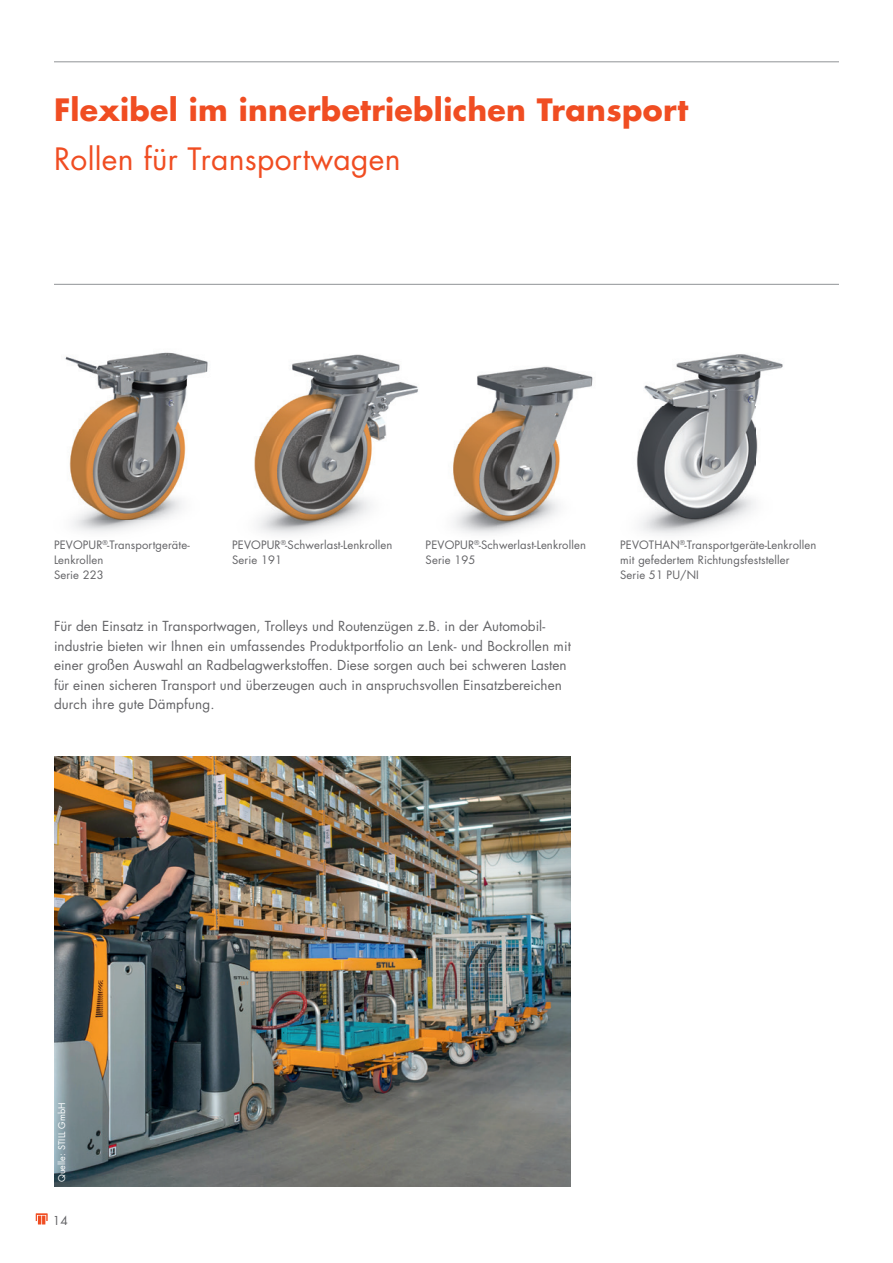
<style>
.page{position:relative;width:893px;height:1263px;background:#fff}
.page>*{position:absolute;margin:0;border:0;box-sizing:border-box;transform-origin:0 0}
.t1{font:700 30px "Futura";letter-spacing:.01em;color:#f04d22}
.t2{font:30px "Futura";letter-spacing:.01em;color:#f04d22}
.t3{font:13.5px/19.5px "Futura";color:#636366}
.t4{font:12px "Futura";color:#636366}
.t5{font:11.25px/15px "Futura";letter-spacing:.01em;color:#636366}
.t6{font:9px "Futura";letter-spacing:.01em;color:#fff}
</style>
<div class="page">
<img style="left:644px;top:354px;width:112px;height:52px">
<img style="left:756px;top:357px;width:27px;height:102px">
<img style="left:636px;top:406px;width:120px;height:94px">
<img style="left:640px;top:500px;width:115px;height:35px">
<img style="left:254px;top:354px;width:137px;height:171px">
<img style="left:458px;top:366px;width:135px;height:78px">
<img style="left:453px;top:444px;width:107px;height:90px">
<img style="left:391px;top:362px;width:28px;height:40px">
<img style="left:65px;top:352px;width:143px;height:180px">
<img style="left:54px;top:757px;width:517px;height:429px">
<svg style="left:36px;top:1213px;width:11px;height:11px"></svg>
<hr style="left:54px;top:61px;width:785px;height:1px;background:#9d9fa2">
<hr style="left:54px;top:284px;width:785px;height:1px;background:#9d9fa2">
<h1 class="t1" style="left:54px;top:89px;width:636px">Flexibel im innerbetrieblichen Transport</h1>
<h1 class="t2" style="left:54px;top:138px;width:348px">Rollen für Transportwagen</h1>
<p class="t5" style="left:54px;top:537px;width:137px">PEVOPUR<sup>®</sup>-Transportgeräte-<br>Lenkrollen<br>Serie 223</p>
<p class="t5" style="left:232px;top:537px;width:162px">PEVOPUR<sup>®</sup>-Schwerlast-Lenkrollen<br>Serie 191</p>
<p class="t5" style="left:426px;top:537px;width:162px">PEVOPUR<sup>®</sup>-Schwerlast-Lenkrollen<br>Serie 195</p>
<p class="t5" style="left:620px;top:537px;width:198px">PEVOTHAN<sup>®</sup>-Transportgeräte-Lenkrollen mit gefedertem Richtungsfeststeller<br>Serie 51 PU/NI</p>
<p class="t3" style="left:54px;top:616px;width:518px">Für den Einsatz in Transportwagen, Trolleys und Routenzügen z.B. in der Automobil&shy;industrie bieten wir Ihnen ein umfassendes Produktportfolio an Lenk- und Bockrollen mit einer großen Auswahl an Radbelagwerkstoffen. Diese sorgen auch bei schweren Lasten für einen sicheren Transport und überzeugen auch in anspruchsvollen Einsatzbereichen durch ihre gute Dämpfung.</p>
<p class="t6" style="left:56px;top:1182px;width:81px;rotate:-90deg">Quelle: STILL GmbH</p>
<p class="t4" style="left:53px;top:1212px;width:16px">14</p>
</div>
